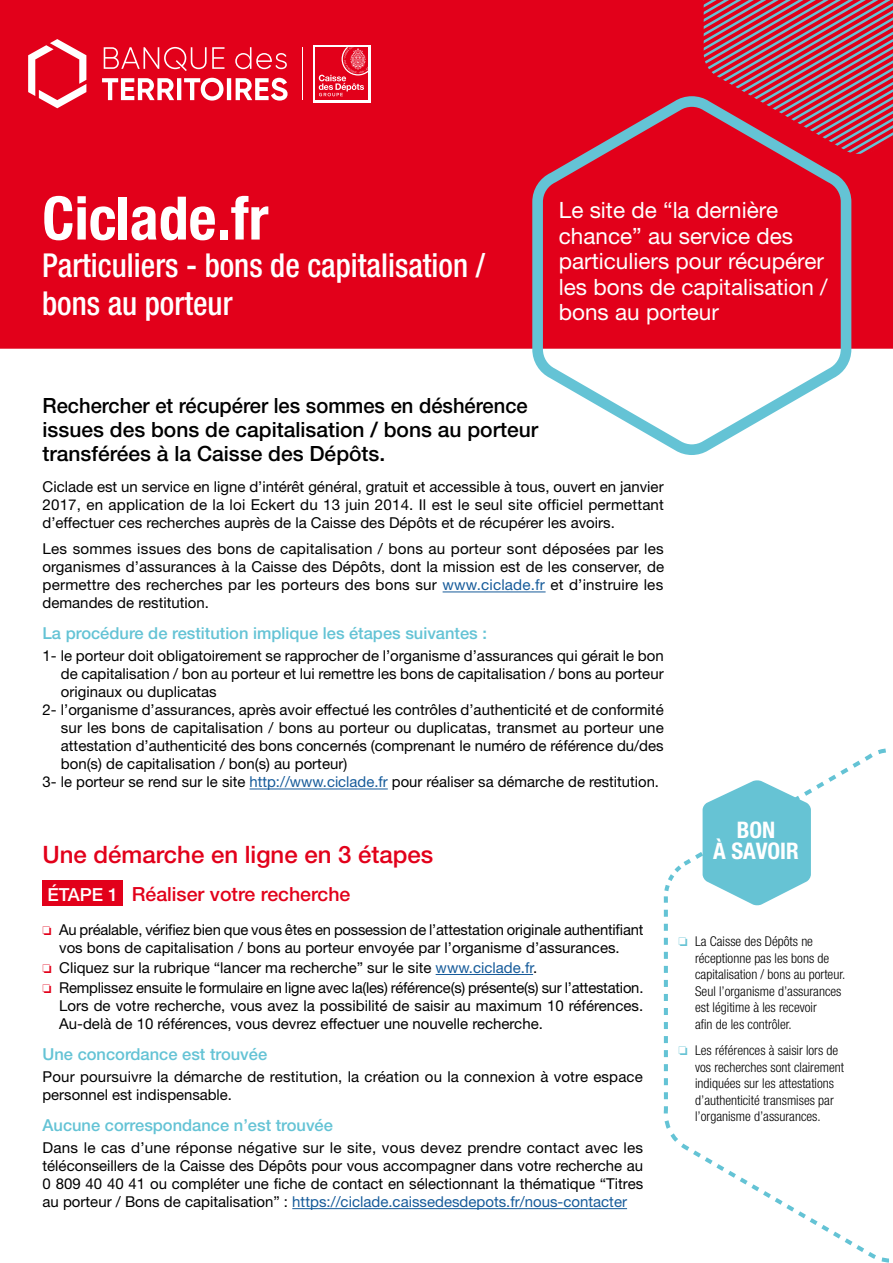
<style>
.page{position:relative;width:893px;height:1263px;background:#fff}
.page>*{position:absolute;margin:0;border:0;box-sizing:border-box;transform-origin:0 0}
.t1{font:700 condensed 60px "Helvetica Neue LT Pro";color:#fff}
.t2{font:500 condensed 33px/37.5px "Helvetica Neue LT Pro";color:#fff;scale:.95 1}
.t3{font:500 24px "Helvetica Neue LT Pro";color:#e2001a}
.t4{font:700 condensed 22.8px/21.8px "Helvetica Neue LT Pro";color:#fff;text-align:center}
.t5{font:22.5px/25.5px "Helvetica Neue LT Pro";color:#fff}
.t6{font:500 21px/24px "Helvetica Neue LT Pro";color:#000;scale:.96 1}
.t7{font:500 19.5px "Helvetica Neue LT Pro";color:#e2001a}
.t8{font:500 18px "Helvetica Neue LT Pro";color:#fff}
.t9{font:500 16.5px "Helvetica Neue LT Pro";color:#64c3d5}
.t10{font:15px/18px "Helvetica Neue LT Pro";color:#000;text-align:justify}
.t11{font:300 condensed 13.5px/16.5px "Helvetica Neue LT Pro";color:#000}
.s1{color:#165b9a}
.s2{color:#e2001a}
.s3{color:#66c3d4}
</style>
<div class="page">
<hr style="left:443px;top:591px;width:103px;height:1px;background:#165b9a">
<hr style="left:250px;top:789px;width:138px;height:1px;background:#165b9a">
<div style="left:0;top:0;width:893px;height:349px;background:#e2001a"></div>
<svg style="left:102px;top:78px;width:186px;height:23px"></svg>
<svg style="left:104px;top:47px;width:183px;height:24px;background:#e72f44"></svg>
<svg style="left:28px;top:39px;width:58px;height:69px"></svg>
<hr style="left:302px;top:47px;width:1px;height:53px;background:#fff">
<div style="left:313px;top:45px;width:57px;height:58px;background:#fff"></div>
<div style="left:315px;top:47px;width:53px;height:53px;background:#e2001a"></div>
<svg style="left:319px;top:47px;width:49px;height:49px"></svg>
<svg style="left:704px;top:0;width:189px;height:154px;background:#b04b62"></svg>
<svg style="left:663px;top:748px;width:226px;height:514px"></svg>
<svg style="left:663px;top:749px;width:226px;height:350px"></svg>
<svg style="left:527px;top:91px;width:330px;height:364px"></svg>
<div style="left:43px;top:880px;width:80px;height:26px;background:#e2001a"></div>
<hr style="left:436px;top:974px;width:97px;height:1px;background:#165b9a">
<hr style="left:292px;top:1208px;width:335px;height:1px;background:#165b9a">
<h1 class="t1" style="left:42px;top:182px;width:228px">Ciclade.fr</h1>
<h2 class="t2" style="left:42px;top:246px;width:468px">Particuliers - bons de capitalisation / bons au porteur</h2>
<h3 class="t5" style="left:559px;top:197px;width:270px">Le site de “la dernière chance” au service des particuliers pour récupérer les bons de capitalisation / bons au porteur</h3>
<h3 class="t6" style="left:43px;top:393px;width:518px">Rechercher et récupérer les sommes en déshérence issues des bons de capitalisation / bons au porteur transférées à la Caisse des Dépôts.</h3>
<p class="t10" style="left:43px;top:477px;width:623px">Ciclade est un service en ligne d’intérêt général, gratuit et accessible à tous, ouvert en janvier 2017, en application de la loi Eckert du 13 juin 2014. Il est le seul site officiel permettant d’effectuer ces recherches auprès de la Caisse des Dépôts et de récupérer les avoirs.</p>
<p class="t10" style="left:43px;top:540px;width:623px">Les sommes issues des bons de capitalisation / bons au porteur sont déposées par les organismes d’assurances à la Caisse des Dépôts, dont la mission est de les conserver, de permettre des recherches par les porteurs des bons sur <span class="s1">www.ciclade.fr</span> et d’instruire les demandes de restitution.</p>
<p class="t9" style="left:43px;top:623px;width:446px">La procédure de restitution implique les étapes suivantes :</p>
<p class="t10" style="left:43px;top:647px;width:623px">1- le porteur doit obligatoirement se rapprocher de l’organisme d’assurances qui gérait le bon</p>
<p class="t10" style="left:61px;top:665px;width:604px">de capitalisation / bon au porteur et lui remettre les bons de capitalisation / bons au porteur</p>
<p class="t10" style="left:61px;top:683px;width:157px">originaux ou duplicatas</p>
<p class="t10" style="left:43px;top:701px;width:623px">2- l’organisme d’assurances, après avoir effectué les contrôles d’authenticité et de conformité</p>
<p class="t10" style="left:61px;top:719px;width:604px">sur les bons de capitalisation / bons au porteur ou duplicatas, transmet au porteur une</p>
<p class="t10" style="left:61px;top:737px;width:604px">attestation d’authenticité des bons concernés (comprenant le numéro de référence du/des</p>
<p class="t10" style="left:61px;top:755px;width:288px">bon(s) de capitalisation / bon(s) au porteur)</p>
<p class="t10" style="left:43px;top:773px;width:618px">3- le porteur se rend sur le site <span class="s1">http://www.ciclade.fr</span> pour réaliser sa démarche de restitution.</p>
<h3 class="t3" style="left:43px;top:840px;width:392px">Une démarche en ligne en 3 étapes</h3>
<h3 class="t7" style="left:132px;top:882px;width:220px">Réaliser votre recherche</h3>
<p class="t10" style="left:43px;top:920px;width:602px;text-align:center"><span class="s2">❏</span> Au préalable, vérifiez bien que vous êtes en possession de l’attestation originale authentifiant vos bons de capitalisation / bons au porteur envoyée par l’organisme d’assurances.</p>
<p class="t10" style="left:43px;top:957px;width:602px;line-height:20.1px"><span class="s2">❏</span> Cliquez sur la rubrique “lancer ma recherche” sur le site <span class="s1">www.ciclade.fr</span>.<br><span class="s2">❏</span> Remplissez ensuite le formulaire en ligne avec la(les) référence(s) présente(s) sur l’attestation.</p>
<p class="t10" style="left:59px;top:996px;width:585px">Lors de votre recherche, vous avez la possibilité de saisir au maximum 10 références.<br>Au-delà de 10 références, vous devrez effectuer une nouvelle recherche.</p>
<p class="t9" style="left:43px;top:1044px;width:226px">Une concordance est trouvée</p>
<p class="t10" style="left:43px;top:1067px;width:602px">Pour poursuivre la démarche de restitution, la création ou la connexion à votre espace personnel est indispensable.</p>
<p class="t9" style="left:43px;top:1115px;width:292px">Aucune correspondance n’est trouvée</p>
<p class="t10" style="left:43px;top:1138px;width:602px">Dans le cas d’une réponse négative sur le site, vous devez prendre contact avec les téléconseillers de la Caisse des Dépôts pour vous accompagner dans votre recherche au 0 809 40 40 41 ou compléter une fiche de contact en sélectionnant la thématique “Titres au porteur / Bons de capitalisation” : <span class="s1">https://ciclade.caissedesdepots.fr/nous-contacter</span></p>
<p class="t8" style="left:48px;top:883px;width:72px">ÉTAPE 1</p>
<h3 class="t4" style="left:713px;top:819px;width:87px">BON<br>À SAVOIR</h3>
<p class="t11" style="left:695px;top:933px;width:152px;text-indent:-17px"><span class="s3">❏</span> La Caisse des Dépôts ne réceptionne pas les bons de capitalisation / bons au porteur.<br>Seul l’organisme d’assurances est légitime à les recevoir<br>afin de les contrôler.</p>
<p class="t11" style="left:695px;top:1042px;width:150px;text-indent:-17px"><span class="s3">❏</span> Les références à saisir lors de vos recherches sont clairement indiquées sur les attestations d’authenticité transmises par l’organisme d’assurances.</p>
</div>
